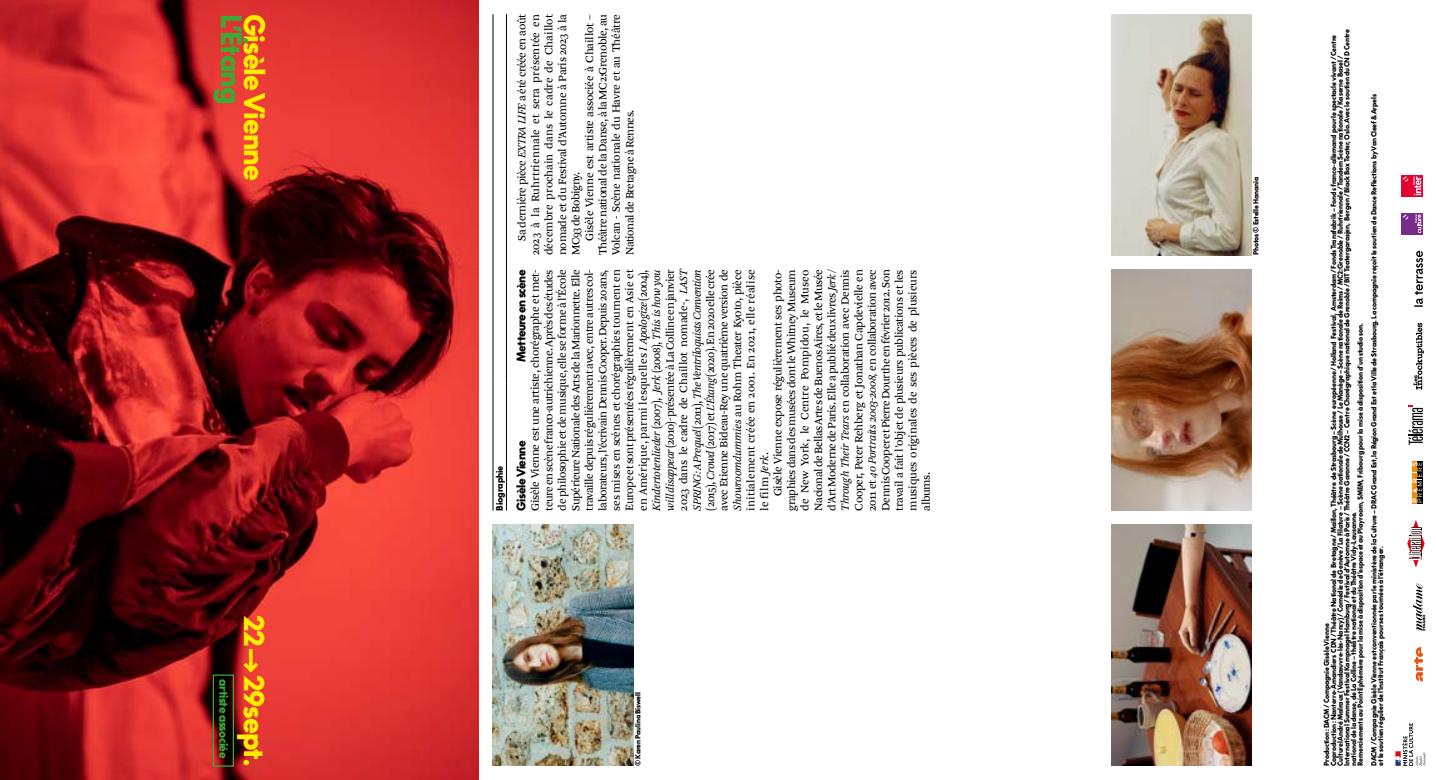
<style>
.page{position:relative;width:1436px;height:780px;background:#fff}
.page>*{position:absolute;margin:0;border:0;box-sizing:border-box;transform-origin:0 0}
.t1{font:900 27.5px "Supreme Chaillot";letter-spacing:-.04em;color:#ffed00}
.t2{font:900 27.5px "Supreme Chaillot";letter-spacing:-.04em;color:#3aaa35}
.t3{font:11.5px/13.5px "Arnhem TT Blond";letter-spacing:-.02em;color:#000;text-align:justify}
.t4{font:italic 11.5px "Arnhem Blond";letter-spacing:-.045em;color:#000}
.t5{font:900 11.5px "Supreme Chaillot";letter-spacing:-.04em;color:#000}
.t6{font:900 11.5px "Supreme Chaillot";letter-spacing:-.04em;color:#3aaa35}
.t7{font:900 8.75px "Supreme Chaillot";letter-spacing:-.02em;color:#000}
.t8{font:900 6.88px/6.8px "Supreme Chaillot";letter-spacing:-.02em;color:#000}
.s1{font-family:"Arnhem Blond";font-style:italic}
.s2{font-family:"Arnhem TT Blond";font-style:normal}
</style>
<div class="page">
<img style="left:1111px;top:524px;width:140px;height:241px">
<img style="left:1111px;top:269px;width:140px;height:241px">
<img style="left:493px;top:524px;width:140px;height:241px">
<img style="left:0;top:0;width:478px;height:780px">
<img style="left:1111px;top:14px;width:140px;height:241px">
<hr style="left:492px;top:383px;width:1px;height:127px;background:#000">
<hr style="left:506px;top:383px;width:1px;height:127px;background:#000">
<hr style="left:492px;top:14px;width:1px;height:369px;background:#000">
<hr style="left:506px;top:14px;width:1px;height:369px;background:#000">
<div style="left:213px;top:674px;width:21px;height:92px;border:1px solid #3aaa35"></div>
<svg style="left:1407px;top:520px;width:17px;height:47px"></svg>
<svg style="left:1413px;top:323px;width:10px;height:66px"></svg>
<svg style="left:1414px;top:251px;width:8px;height:56px"></svg>
<svg style="left:1414px;top:647px;width:8px;height:34px"></svg>
<div style="left:1400px;top:213px;width:22px;height:22px;background:#792c87"></div>
<svg style="left:1402px;top:214px;width:5px;height:5px"></svg>
<svg style="left:1414px;top:214px;width:6px;height:19px"></svg>
<svg style="left:1401px;top:175px;width:21px;height:22px"></svg>
<svg style="left:1402px;top:177px;width:18px;height:18px"></svg>
<svg style="left:1416px;top:461px;width:6px;height:42px"></svg>
<svg style="left:1412px;top:462px;width:9px;height:40px"></svg>
<svg style="left:1408px;top:406px;width:14px;height:39px"></svg>
<svg style="left:1395px;top:723px;width:29px;height:42px"></svg>
<svg style="left:1413px;top:583px;width:11px;height:48px"></svg>
<h1 class="t1" style="left:270px;top:14px;width:168px;rotate:90deg">Gisèle Vienne</h1>
<h1 class="t2" style="left:247px;top:14px;width:91px;rotate:90deg">L’Étang</h1>
<p class="t6" style="left:230px;top:679px;width:80px;rotate:90deg">artiste associée</p>
<h1 class="t1" style="left:270px;top:614px;width:153px;rotate:90deg">22 → 29sept.</h1>
<p class="t7" style="left:494px;top:510px;width:46px;rotate:-90deg">Biographie</p>
<p class="t3" style="left:515px;top:255px;width:242px;text-indent:14px;rotate:-90deg">Sa dernière pièce <span class="s1">EXTRA LIFE</span> a été créée en août 2023 à la Ruhrtriennale et sera présentée en décembre prochain dans le cadre de Chaillot nomade et du Festival d’Automne à Paris 2023 à la MC93 de Bobigny.</p>
<p class="t3" style="left:582px;top:255px;width:243px;text-indent:14px;rotate:-90deg">Gisèle Vienne est artiste associée à Chaillot – Théâtre national de la Danse, à la MC2:Grenoble, au Volcan - Scène nationale du Havre et au Théâtre National de Bretagne à Rennes.</p>
<p class="t5" style="left:514px;top:362px;width:94px;rotate:-90deg">Metteure en scène</p>
<p class="t3" style="left:528px;top:510px;width:243px;rotate:-90deg">Gisèle Vienne est une artiste, chorégraphe et met&shy;teure en scène franco-autrichienne. Après des études de philosophie et de musique, elle se forme à l’École Supérieure Nationale des Arts de la Marionnette. Elle travaille depuis régulièrement avec, entre autres col&shy;laborateurs, l’écrivain Dennis Cooper. Depuis 20 ans, ses mises en scènes et chorégraphies tournent en Europe et sont présentées régulièrement en Asie et en Amérique, parmi lesquelles <span class="s1">I Apologize</span> (2004),</p>
<p class="t4" style="left:649px;top:510px;width:242px;rotate:-90deg">Kindertotenlieder <span class="s2">(2007),</span> Jerk <span class="s2">(2008),</span> This is how you</p>
<p class="t3" style="left:663px;top:510px;width:243px;rotate:-90deg"><span class="s1">will disappear</span> (2010)- présentée à La Colline en janvier<br>2023 dans le cadre de Chaillot nomade-, <span class="s1">LAST</span></p>
<p class="t4" style="left:689px;top:510px;width:242px;rotate:-90deg">SPRING:A Prequel <span class="s2">(2011),</span> The Ventriloquists Convention</p>
<p class="t3" style="left:703px;top:510px;width:242px;rotate:-90deg">(2015), <span class="s1">Crowd</span> (2017) et <span class="s1">L’Étang</span> (2020). En 2020 elle crée avec Etienne Bideau-Rey une quatrième version de <span class="s1">Showroomdummies</span> au Rohm Theater Kyoto, pièce initialement créée en 2001. En 2021, elle réalise le film <span class="s1">Jerk</span>.</p>
<p class="t3" style="left:771px;top:510px;width:243px;text-indent:14px;rotate:-90deg">Gisèle Vienne expose régulièrement ses photo&shy;graphies dans des musées dont le Whitney Museum de New York, le Centre Pompidou, le Museo Nacional de Bellas Artes de Buenos Aires, et le Musée d’Art Moderne de Paris. Elle a publié deux livres <span class="s1">Jerk / Through Their Tears</span> en collaboration avec Dennis Cooper, Peter Rehberg et Jonathan Capdevielle en 2011 et <span class="s1">40 Portraits 2003-2008,</span> en collaboration avec Dennis Cooper et Pierre Dourthe en février 2012. Son travail a fait l’objet de plusieurs publications et les musiques originales de ses pièces de plusieurs albums.</p>
<p class="t5" style="left:514px;top:510px;width:71px;rotate:-90deg">Gisèle Vienne</p>
<p class="t8" style="left:634px;top:765px;width:75px;rotate:-90deg">© Karen Paulina Biswell</p>
<p class="t8" style="left:1252px;top:255px;width:80px;rotate:-90deg">Photos © Estelle Hanania</p>
<p class="t8" style="left:1323px;top:765px;width:738px;rotate:-90deg">Production : DACM / Compagnie Gisèle Vienne<br>Coproduction : Nanterre-Amandiers CDN / Théâtre National de Bretagne / Maillon, Théâtre de Strasbourg – Scène européenne / Holland Festival, Amsterdam / Fonds Transfabrik – Fonds franco-allemand pour le spectacle vivant / Centre Culturel André Malraux (Vandœuvre-lès-Nancy) / Comédie de Genève / La Filature – Scène nationale de Mulhouse / Le Manège – Scène nationale de Reims / MC2:Grenoble / Ruhrtriennale / Tandem Scène nationale / Kaserne Basel / International Summer Festival Kampnagel Hamburg / Festival d’Automne à Paris / Théâtre Garonne / CCN2 – Centre Chorégraphique national de Grenoble / BIT Teatergarasjen, Bergen / Black Box Teater, Oslo. Avec le soutien du CN D Centre national de la danse, de La Colline – théâtre national et du Théâtre Vidy-Lausanne.<br>Remerciements au Point Ephémère pour la mise à disposition d’espace et au Playroom, SMEM, Fribourg pour la mise à disposition d’un studio son.</p>
<p class="t8" style="left:1370px;top:765px;width:673px;rotate:-90deg">DACM / Compagnie Gisèle Vienne est conventionnée par le ministère de la Culture – DRAC Grand Est, la Région Grand Est et la Ville de Strasbourg. La compagnie reçoit le soutien de Dance Reflections by Van Cleef &amp; Arpels et le soutien régulier de l’Institut Français pour ses tournées à l’étranger.</p>
</div>
